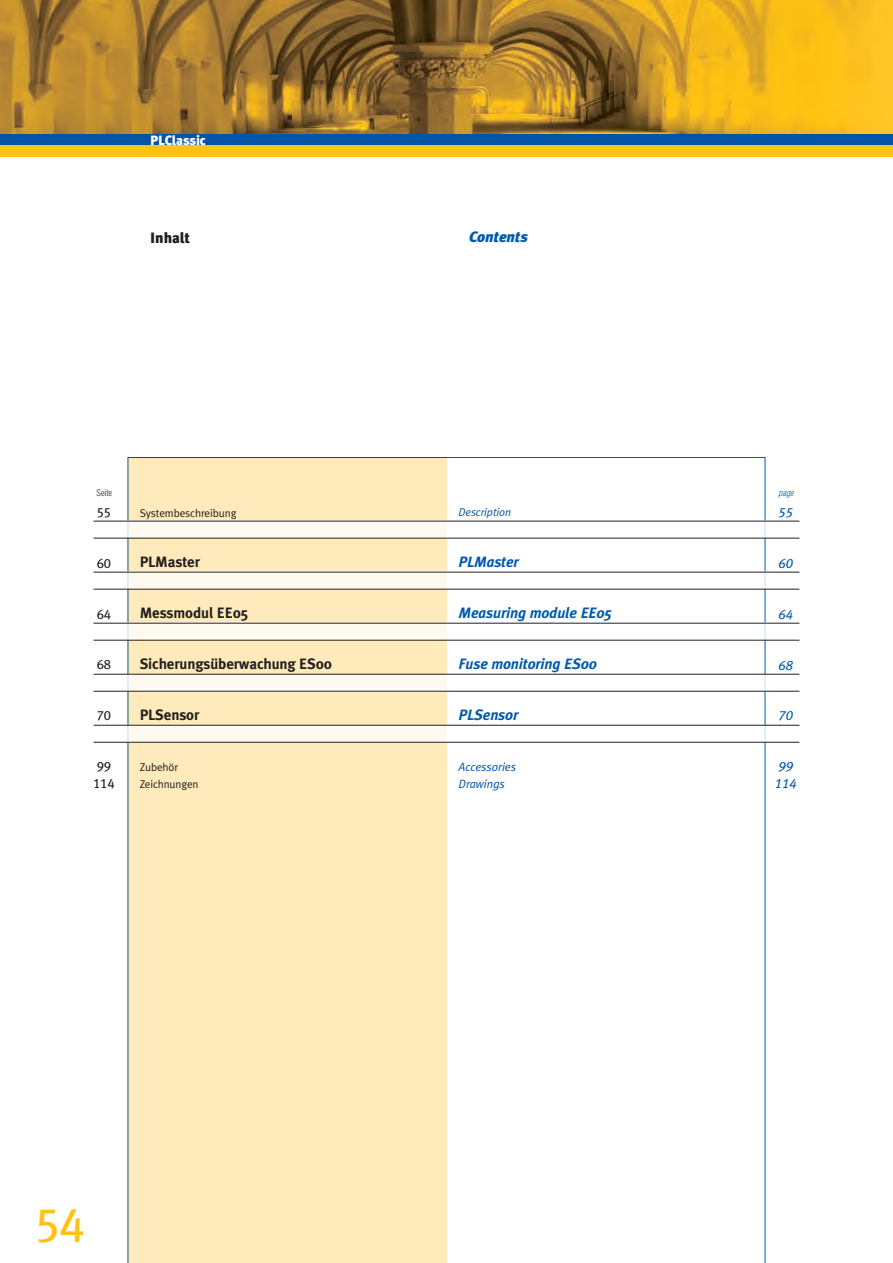
<style>
.page{position:relative;width:893px;height:1263px;background:#fff}
.page>*{position:absolute;margin:0;border:0;box-sizing:border-box;transform-origin:0 0}
.t1{font:48px "Meta Plus Book Caps";color:#fec210}
.t2{font:700 15px "Meta Plus";letter-spacing:-.01em;color:#231f20}
.t3{font:italic 700 15px "Meta Plus";letter-spacing:-.01em;color:#015aaa}
.t4{font:italic 900 15px "Meta Plus";letter-spacing:-.01em;color:#015aaa}
.t5{font:900 15px "Meta Plus";letter-spacing:-.01em;color:#231f20}
.t6{font:13.5px/17px "Meta Plus Book Caps";color:#231f20}
.t7{font:italic 13.5px/17px "Meta Plus Book Caps";color:#015aaa}
.t8{font:900 13.5px "Meta Plus";letter-spacing:-.01em;color:#fff}
.t9{font:italic 12px/17px "Meta Plus Normal";letter-spacing:-.01em;color:#0154a6}
.t10{font:11.25px/17px "Meta Plus Normal";letter-spacing:-.015em;color:#231f20}
.t11{font:italic 11.25px "Meta Plus Normal";letter-spacing:-.01em;color:#0154a6}
.t12{font:300 condensed 9px "Helvetica";color:#231f20}
.t13{font:italic 300 condensed 9px "Helvetica";color:#0154a6}
</style>
<div class="page">
<img style="left:0;top:0;width:892px;height:134px">
<div style="left:0;top:134px;width:893px;height:12px;background:#0154a6"></div>
<div style="left:0;top:146px;width:893px;height:11px;background:#fec210"></div>
<svg style="left:128px;top:457px;width:637px;height:806px"></svg>
<svg style="left:94px;top:624px;width:705px;height:16px"></svg>
<hr style="left:94px;top:623px;width:705px;height:1px;background:#231f20">
<hr style="left:94px;top:640px;width:705px;height:1px;background:#231f20">
<svg style="left:94px;top:573px;width:705px;height:16px"></svg>
<hr style="left:94px;top:572px;width:705px;height:1px;background:#231f20">
<hr style="left:94px;top:589px;width:705px;height:1px;background:#231f20">
<svg style="left:94px;top:522px;width:705px;height:16px"></svg>
<hr style="left:94px;top:521px;width:705px;height:1px;background:#231f20">
<hr style="left:94px;top:538px;width:705px;height:1px;background:#231f20">
<svg style="left:94px;top:675px;width:705px;height:16px"></svg>
<hr style="left:94px;top:674px;width:705px;height:1px;background:#231f20">
<hr style="left:94px;top:691px;width:705px;height:1px;background:#231f20">
<svg style="left:94px;top:726px;width:705px;height:16px"></svg>
<hr style="left:94px;top:742px;width:705px;height:1px;background:#231f20">
<hr style="left:94px;top:725px;width:705px;height:1px;background:#231f20">
<p class="t8" style="left:150px;top:132px;width:57px">PLClassic</p>
<p class="t5" style="left:150px;top:229px;width:41px">Inhalt</p>
<p class="t4" style="left:469px;top:229px;width:60px">Contents</p>
<p class="t12" style="left:97px;top:488px;width:17px">Seite</p>
<p class="t13" style="left:778px;top:488px;width:16px">page</p>
<p class="t6" style="left:97px;top:504px;width:16px">55</p>
<p class="t10" style="left:140px;top:504px;width:98px">Systembeschreibung</p>
<p class="t11" style="left:459px;top:506px;width:54px">Description</p>
<p class="t7" style="left:779px;top:504px;width:16px">55</p>
<p class="t6" style="left:97px;top:554px;width:16px">60</p>
<p class="t6" style="left:97px;top:605px;width:16px">64</p>
<p class="t6" style="left:97px;top:656px;width:16px">68</p>
<p class="t6" style="left:97px;top:707px;width:16px">70</p>
<p class="t2" style="left:140px;top:553px;width:62px">PLMaster</p>
<p class="t2" style="left:140px;top:604px;width:110px">Messmodul EE05</p>
<p class="t2" style="left:140px;top:655px;width:194px">Sicherungsüberwachung ES00</p>
<p class="t2" style="left:140px;top:706px;width:61px">PLSensor</p>
<p class="t3" style="left:459px;top:553px;width:62px">PLMaster</p>
<p class="t3" style="left:459px;top:604px;width:155px">Measuring module EE05</p>
<p class="t3" style="left:459px;top:655px;width:140px">Fuse monitoring ES00</p>
<p class="t3" style="left:459px;top:706px;width:61px">PLSensor</p>
<p class="t7" style="left:779px;top:554px;width:16px">60</p>
<p class="t7" style="left:779px;top:605px;width:16px">64</p>
<p class="t7" style="left:779px;top:656px;width:16px">68</p>
<p class="t7" style="left:779px;top:707px;width:16px">70</p>
<p class="t6" style="left:93px;top:758px;width:23px">99<br>114</p>
<p class="t10" style="left:140px;top:759px;width:60px">Zubehör<br>Zeichnungen</p>
<p class="t9" style="left:459px;top:758px;width:59px">Accessories<br>Drawings</p>
<p class="t7" style="left:775px;top:758px;width:23px">99<br>114</p>
<h1 class="t1" style="left:35px;top:1197px;width:52px">54</h1>
</div>
